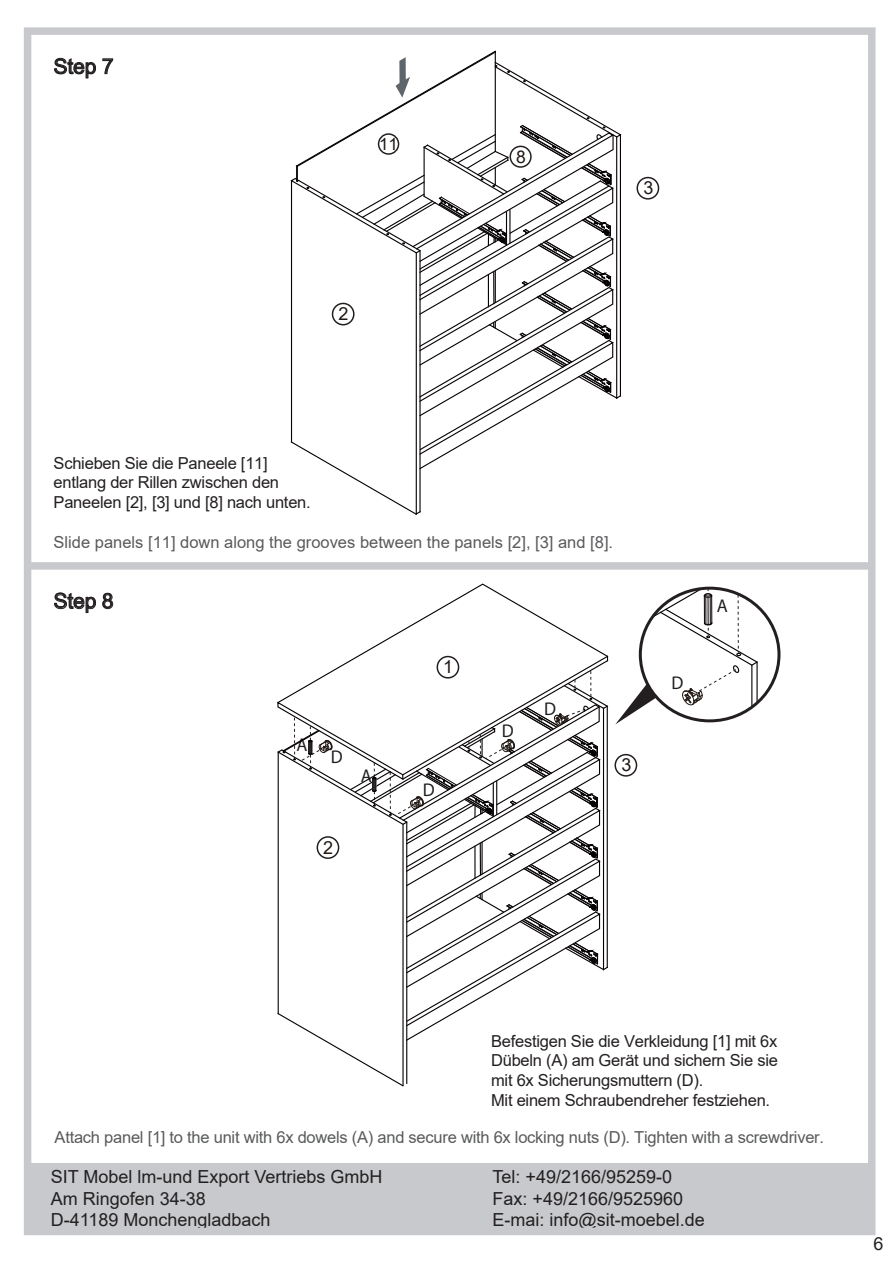
<style>
.page{position:relative;width:893px;height:1263px;background:#fff}
.page>*{position:absolute;margin:0;border:0;box-sizing:border-box;transform-origin:0 0}
.t1{font:21px "Arial";letter-spacing:-.005em;color:#231f20}
.t2{font:18.45px "Myriad Pro";color:#231f20}
.t3{font:18px/21.6px "Arial";color:#231f20}
.t4{font:18px "Arial";color:#211814}
.t5{font:17.55px "Arial";color:#211814}
.t6{font:16.95px "Arial";color:#211814}
.t7{font:16.5px/19.8px "Arial";letter-spacing:-.015em;color:#231f20}
.t8{font:16.5px "Arial";letter-spacing:-.015em;color:#595a5b}
.t9{font:16.5px "Arial";color:#595a5c}
</style>
<div class="page">
<svg style="left:54px;top:58px;width:42px;height:20px"></svg>
<svg style="left:102px;top:58px;width:11px;height:16px"></svg>
<div style="left:31px;top:35px;width:24px;height:24px;background:#fff"></div>
<svg style="left:54px;top:592px;width:42px;height:21px"></svg>
<svg style="left:102px;top:593px;width:11px;height:16px"></svg>
<div style="left:31px;top:570px;width:24px;height:23px;background:#fff"></div>
<div style="left:31px;top:562px;width:841px;height:8px;background:#c7c9cc"></div>
<div style="left:24px;top:1163px;width:848px;height:68px;background:#c7c9cc"></div>
<div style="left:24px;top:27px;width:851px;height:1208px;border:8px solid #c7c9cc"></div>
<div style="left:636px;top:177px;width:23px;height:23px;border:2px solid #231f20;border-radius:50%"></div>
<div style="left:614px;top:754px;width:23px;height:23px;border:2px solid #231f20;border-radius:50%"></div>
<svg style="left:290px;top:50px;width:332px;height:465px"></svg>
<svg style="left:615px;top:587px;width:144px;height:137px"></svg>
<svg style="left:277px;top:583px;width:332px;height:504px"></svg>
<p class="t1" style="left:54px;top:52px;width:61px">Step 7</p>
<p class="t6" style="left:379px;top:132px;width:20px">11</p>
<p class="t4" style="left:338px;top:302px;width:12px">2</p>
<p class="t5" style="left:516px;top:144px;width:11px">8</p>
<p class="t4" style="left:644px;top:176px;width:12px">3</p>
<p class="t7" style="left:54px;top:453px;width:259px">Schieben Sie die Paneele [11] entlang der Rillen zwischen den<br>Paneelen [2], [3] und [8] nach unten.</p>
<p class="t9" style="left:54px;top:531px;width:561px">Slide panels [11] down along the grooves between the panels [2], [3] and [8].</p>
<p class="t1" style="left:54px;top:586px;width:61px">Step 8</p>
<p class="t2" style="left:297px;top:733px;width:13px">A</p>
<p class="t2" style="left:331px;top:745px;width:13px">D</p>
<p class="t2" style="left:361px;top:764px;width:13px">A</p>
<p class="t4" style="left:323px;top:835px;width:12px">2</p>
<p class="t4" style="left:443px;top:655px;width:12px">1</p>
<p class="t2" style="left:423px;top:778px;width:13px">D</p>
<p class="t2" style="left:502px;top:719px;width:13px">D</p>
<p class="t2" style="left:544px;top:697px;width:13px">D</p>
<p class="t4" style="left:621px;top:753px;width:12px">3</p>
<p class="t2" style="left:672px;top:672px;width:13px">D</p>
<p class="t2" style="left:717px;top:595px;width:13px">A</p>
<p class="t7" style="left:491px;top:1031px;width:288px">Befestigen Sie die Verkleidung [1] mit 6x Dübeln (A) am Gerät und sichern Sie sie mit 6x Sicherungsmuttern (D).<br>Mit einem Schraubendreher festziehen.</p>
<p class="t8" style="left:55px;top:1126px;width:771px">Attach panel [1] to the unit with 6x dowels (A) and secure with 6x locking nuts (D). Tighten with a screwdriver.</p>
<p class="t3" style="left:51px;top:1166px;width:333px">SIT Mobel lm-und Export Vertriebs GmbH<br>Am Ringofen 34-38<br>D-41189 Monchengladbach</p>
<p class="t3" style="left:492px;top:1166px;width:214px">Tel: +49/2166/95259-0<br>Fax: +49/2166/9525960<br>E-mai: info@sit-moebel.de</p>
<p class="t3" style="left:873px;top:1233px;width:12px">6</p>
</div>
